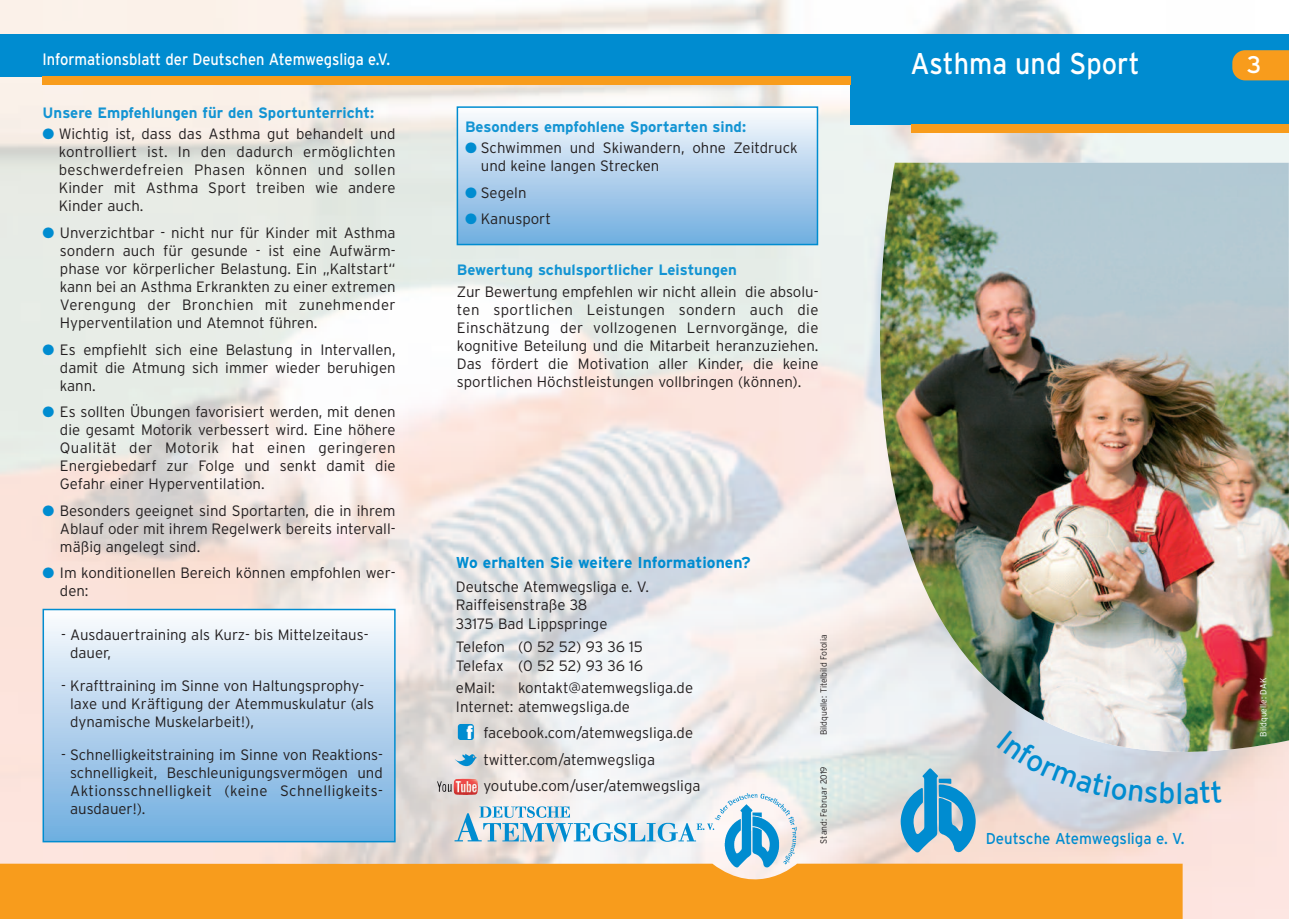
<style>
.page{position:relative;width:1289px;height:919px;background:#fff}
.page>*{position:absolute;margin:0;border:0;box-sizing:border-box;transform-origin:0 0}
.t1{font:30px "Interstate";color:#fff;scale:.9 1}
.t2{font:30px "Interstate";color:#008cd0}
.t3{font:24px "Interstate";color:#fff}
.t4{font:900 18.6px "Interstate";color:#fff}
.t5{font:16.5px "Interstate";color:#fff;scale:.89 1}
.t6{font:700 15.75px "Interstate";color:#008cd0}
.t7{font:15.75px "Interstate";color:#008cd0;scale:.95 1}
.t8{font:300 15px/18px "Interstate";color:#231f20}
.t9{font:700 15px "Interstate";color:#1394d3}
.t10{font:300 9px "Interstate";color:#231f20;scale:.95 1}
.t11{font:300 9px "Interstate";color:#fff;scale:.95 1}
.s1{color:#008cd0}
</style>
<div class="page">
<img style="left:0;top:0;width:1288px;height:918px">
<div style="left:850px;top:34px;width:438px;height:91px;background:#008cd0"></div>
<svg style="left:762px;top:163px;width:526px;height:685px;background:#ede7e4"></svg>
<img style="left:879px;top:163px;width:409px;height:589px">
<div style="left:911px;top:125px;width:377px;height:8px;background:#f89c1c"></div>
<svg style="left:900px;top:768px;width:75px;height:85px;background:#6bb0d1"></svg>
<div style="left:0;top:863px;width:1182px;height:55px;background:#f89c1c"></div>
<img style="left:443px;top:793px;width:353px;height:74px">
<svg style="left:1232px;top:50px;width:56px;height:30px;background:#ea9b25"></svg>
<div style="left:0;top:34px;width:850px;height:43px;background:#008cd0"></div>
<div style="left:43px;top:77px;width:807px;height:8px;background:#f89c1c"></div>
<svg style="left:454px;top:751px;width:25px;height:17px"></svg>
<img style="left:437px;top:778px;width:41px;height:17px">
<svg style="left:457px;top:722px;width:18px;height:19px"></svg>
<div style="left:458px;top:108px;width:358px;height:136px;background:linear-gradient(to bottom,#fafafd,#70addf)"></div>
<div style="left:456px;top:106px;width:362px;height:139px;border:2px solid #008cd0"></div>
<div style="left:44px;top:610px;width:350px;height:230px;background:linear-gradient(to bottom,#fbfbfd,#6faddf)"></div>
<div style="left:43px;top:608px;width:352px;height:234px;border:2px solid #008cd0"></div>
<svg style="left:996px;top:730px;width:178px;height:74px;background:#d2d8e2"></svg>
<svg style="left:1184px;top:780px;width:37px;height:24px"></svg>
<p class="t5" style="left:43px;top:50px;width:392px">Informationsblatt der Deutschen Atemwegsliga e.V.</p>
<p class="t9" style="left:43px;top:104px;width:333px">Unsere Empfehlungen für den Sportunterricht:</p>
<p class="t8" style="left:59px;top:125px;width:338px;text-align:justify;text-indent:-16px"><span class="s1">●</span> Wichtig ist, dass das Asthma gut behandelt und kontrolliert ist. In den dadurch ermöglichten beschwerdefreien Phasen können und sollen Kinder mit Asthma Sport treiben wie andere Kinder auch.</p>
<p class="t8" style="left:60px;top:224px;width:337px;text-align:justify;text-indent:-17px"><span class="s1">●</span> Unverzichtbar - nicht nur für Kinder mit Asthma sondern auch für gesunde - ist eine Aufwärm&shy;phase vor körperlicher Belastung. Ein „Kaltstart“ kann bei an Asthma Erkrankten zu einer extremen Verengung der Bronchien mit zunehmender Hyperventilation und Atemnot führen.</p>
<p class="t8" style="left:60px;top:340px;width:337px;text-align:justify;text-indent:-17px"><span class="s1">●</span> Es empfiehlt sich eine Belastung in Intervallen, damit die Atmung sich immer wieder beruhigen kann.</p>
<p class="t8" style="left:60px;top:403px;width:337px;text-align:justify;text-indent:-17px"><span class="s1">●</span> Es sollten Übungen favorisiert werden, mit denen die gesamt Motorik verbessert wird. Eine höhere Qualität der Motorik hat einen geringeren Energiebedarf zur Folge und senkt damit die Gefahr einer Hyperventilation.</p>
<p class="t8" style="left:60px;top:501px;width:337px;text-align:justify;text-indent:-17px"><span class="s1">●</span> Besonders geeignet sind Sportarten, die in ihrem Ablauf oder mit ihrem Regelwerk bereits intervall&shy;mäßig angelegt sind.</p>
<p class="t8" style="left:60px;top:564px;width:337px;text-indent:-17px"><span class="s1">●</span> Im konditionellen Bereich können empfohlen wer&shy;den:</p>
<p class="t8" style="left:70px;top:625px;width:300px;text-indent:-9px">- Ausdauertraining als Kurz- bis Mittelzeitaus&shy;dauer,</p>
<p class="t8" style="left:70px;top:676px;width:305px;text-indent:-9px">- Krafttraining im Sinne von Haltungsprophy&shy;laxe und Kräftigung der Atemmuskulatur (als dynamische Muskelarbeit!),</p>
<p class="t8" style="left:70px;top:745px;width:314px;text-align:justify;text-indent:-9px">- Schnelligkeitstraining im Sinne von Reaktions&shy;schnelligkeit, Beschleunigungsvermögen und Aktionsschnelligkeit (keine Schnelligkeits&shy;ausdauer!).</p>
<p class="t9" style="left:465px;top:118px;width:282px">Besonders empfohlene Sportarten sind:</p>
<p class="t8" style="left:481px;top:139px;width:318px;text-indent:-16px"><span class="s1">●</span> Schwimmen und Skiwandern, ohne Zeitdruck und keine langen Strecken</p>
<p class="t8" style="left:465px;top:183px;width:63px"><span class="s1">●</span> Segeln</p>
<p class="t8" style="left:465px;top:210px;width:87px"><span class="s1">●</span> Kanusport</p>
<p class="t9" style="left:457px;top:261px;width:281px">Bewertung schulsportlicher Leistungen</p>
<p class="t8" style="left:457px;top:283px;width:363px;text-align:justify">Zur Bewertung empfehlen wir nicht allein die absolu&shy;ten sportlichen Leistungen sondern auch die Einschätzung der vollzogenen Lernvorgänge, die kognitive Beteilung und die Mitarbeit heranzuziehen.<br>Das fördert die Motivation aller Kinder, die keine sportlichen Höchstleistungen vollbringen (können).</p>
<p class="t6" style="left:456px;top:553px;width:296px">Wo erhalten Sie weitere Informationen?</p>
<p class="t8" style="left:456px;top:577px;width:194px;line-height:18.8px">Deutsche Atemwegsliga e. V.<br>Raiffeisenstraße 38<br>33175 Bad Lippspringe</p>
<p class="t8" style="left:456px;top:637px;width:189px;line-height:18.8px">Telefon (0 52 52) 93 36 15<br>Telefax (0 52 52) 93 36 16</p>
<p class="t8" style="left:456px;top:678px;width:41px">eMail:</p>
<p class="t8" style="left:456px;top:678px;width:239px;line-height:18.8px;text-indent:62px">kontakt@atemwegsliga.de<br>Internet: atemwegsliga.de</p>
<p class="t8" style="left:483px;top:719px;width:219px;line-height:26.5px">facebook.com/atemwegsliga.de twitter.com/atemwegsliga youtube.com/user/atemwegsliga</p>
<p class="t4" style="left:466px;top:721px;width:9px">f</p>
<p class="t10" style="left:818px;top:735px;width:107px;rotate:-90deg">Bildquelle: Titelbild Fotolia</p>
<p class="t10" style="left:818px;top:843px;width:83px;rotate:-90deg">Stand: Februar 2019</p>
<h1 class="t1" style="left:910px;top:46px;width:256px">Asthma und Sport</h1>
<h2 class="t3" style="left:1246px;top:51px;width:16px">3</h2>
<h1 class="t2" style="left:1175px;top:776px;width:9px">l</h1>
<p class="t7" style="left:985px;top:828px;width:211px">Deutsche Atemwegsliga e. V.</p>
<p class="t11" style="left:1258px;top:736px;width:63px;rotate:-90deg">Bildquelle: DAK</p>
</div>
